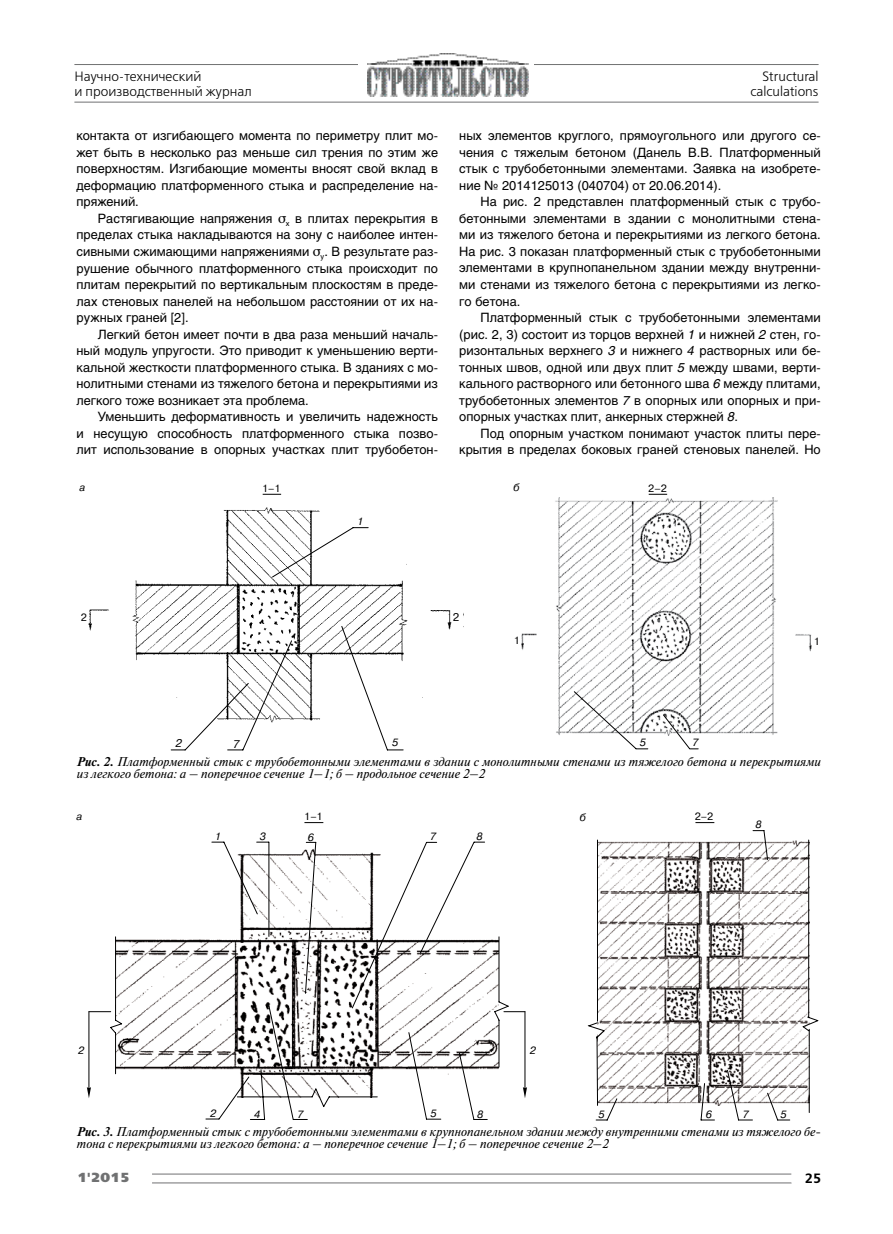
<style>
.page{position:relative;width:893px;height:1234px;background:#fff}
.page>*{position:absolute;margin:0;border:0;box-sizing:border-box;transform-origin:0 0}
.t1{font:13.5px/15px "Free Set C";color:#000;text-align:right}
.t2{font:700 13.5px "Free Set C";color:#000}
.t3{font:13.2px "Free Set Black C";color:#707172}
.t4{font:12.75px/16.5px "Helios";color:#000;text-align:justify}
.t5{font:italic 12px/12px "Newton C";color:#000}
.t6{font:italic 11.1px "Pragmatica C";color:#000}
.t7{font:11.1px "Pragmatica C";color:#000}
.t8{font:italic 10.5px "Pragmatica C";color:#000}
.t9{font:10.5px "Pragmatica C";color:#000}
.s1{font-family:"Newton MG";font-size:14.25px}
.s2{font-style:italic}
.s3{font-weight:700}
</style>
<div class="page">
<hr style="left:74px;top:102px;width:745px;height:1px;background:#707172">
<hr style="left:77px;top:1182px;width:744px;height:1px;background:#707172">
<hr style="left:77px;top:1173px;width:744px;height:1px;background:#707172">
<hr style="left:74px;top:64px;width:745px;height:1px;background:#707172">
<div style="left:359px;top:51px;width:175px;height:49px;background:#fff"></div>
<img style="left:367px;top:53px;width:161px;height:43px">
<div style="left:792px;top:1169px;width:29px;height:15px;background:#fff"></div>
<div style="left:76px;top:1166px;width:75px;height:19px;background:#fff"></div>
<img style="left:88px;top:507px;width:376px;height:191px">
<svg style="left:171px;top:527px;width:233px;height:223px"></svg>
<img style="left:521px;top:497px;width:291px;height:238px">
<svg style="left:574px;top:691px;width:125px;height:58px"></svg>
<svg style="left:263px;top:494px;width:18px;height:1px"></svg>
<svg style="left:649px;top:494px;width:18px;height:1px"></svg>
<div style="left:453px;top:602px;width:10px;height:32px;background:#fff"></div>
<svg style="left:304px;top:822px;width:19px;height:1px"></svg>
<svg style="left:695px;top:822px;width:19px;height:1px"></svg>
<svg style="left:88px;top:830px;width:730px;height:290px"></svg>
<svg style="left:87px;top:1086px;width:4px;height:12px"></svg>
<hr style="left:525px;top:1011px;width:1px;height:78px;background:#000">
<svg style="left:523px;top:1086px;width:4px;height:12px"></svg>
<p class="t1" style="left:74px;top:69px;width:179px;text-align:left">Научно-технический<br>и производственный журнал</p>
<p class="t4" style="left:77px;top:127px;width:363px">контакта от изгибающего момента по периметру плит мо&shy;жет быть в несколько раз меньше сил трения по этим же поверхностям. Изгибающие моменты вносят свой вклад в деформацию платформенного стыка и распределение на&shy;пряжений.</p>
<p class="t4" style="left:77px;top:210px;width:363px;text-indent:21px">Растягивающие напряжения <span class="s1">σ</span><sub>x</sub> в плитах перекрытия в пределах стыка накладываются на зону с наиболее интен&shy;сивными сжимающими напряжениями <span class="s1">σ</span><sub>y</sub>. В результате раз&shy;рушение обычного платформенного стыка происходит по плитам перекрытий по вертикальным плоскостям в преде&shy;лах стеновых панелей на небольшом расстоянии от их на&shy;ружных граней [2].</p>
<p class="t4" style="left:77px;top:325px;width:363px;text-indent:21px">Легкий бетон имеет почти в два раза меньший началь&shy;ный модуль упругости. Это приводит к уменьшению верти&shy;кальной жесткости платформенного стыка. В зданиях с мо&shy;нолитными стенами из тяжелого бетона и перекрытиями из легкого тоже возникает эта проблема.</p>
<p class="t4" style="left:77px;top:408px;width:363px;text-indent:21px">Уменьшить деформативность и увеличить надежность и несущую способность платформенного стыка позво&shy;лит использование в опорных участках плит трубобетон-</p>
<p class="t1" style="left:751px;top:69px;width:69px">Structural calculations</p>
<p class="t4" style="left:459px;top:127px;width:363px">ных элементов круглого, прямоугольного или другого се&shy;чения с тяжелым бетоном (Данель В.В. Платформенный стык с трубобетонными элементами. Заявка на изобрете&shy;ние № 2014125013 (040704) от 20.06.2014).</p>
<p class="t4" style="left:459px;top:193px;width:363px;text-indent:21px">На рис. 2 представлен платформенный стык с трубо&shy;бетонными элементами в здании с монолитными стена&shy;ми из тяжелого бетона и перекрытиями из легкого бетона.<br>На рис. 3 показан платформенный стык с трубобетонными элементами в крупнопанельном здании между внутренни&shy;ми стенами из тяжелого бетона с перекрытиями из легко&shy;го бетона.</p>
<p class="t4" style="left:459px;top:309px;width:363px;text-indent:21px">Платформенный стык с трубобетонными элементами (рис. 2, 3) состоит из торцов верхней <span class="s2">1</span> и нижней <span class="s2">2</span> стен, го&shy;ризонтальных верхнего <span class="s2">3</span> и нижнего <span class="s2">4</span> растворных или бе&shy;тонных швов, одной или двух плит <span class="s2">5</span> между швами, верти&shy;кального растворного или бетонного шва <span class="s2">6</span> между плитами, трубобетонных элементов <span class="s2">7</span> в опорных или опорных и при&shy;опорных участках плит, анкерных стержней <span class="s2">8</span>.</p>
<p class="t4" style="left:459px;top:424px;width:363px;text-align:right">Под опорным участком понимают участок плиты пере&shy;крытия в пределах боковых граней стеновых панелей. Но</p>
<p class="t8" style="left:80px;top:482px;width:7px">а</p>
<p class="t8" style="left:513px;top:482px;width:8px">б</p>
<p class="t9" style="left:262px;top:482px;width:20px">1–1</p>
<p class="t8" style="left:357px;top:515px;width:8px">1</p>
<p class="t9" style="left:81px;top:611px;width:8px">2</p>
<p class="t7" style="left:453px;top:611px;width:8px">2</p>
<p class="t9" style="left:648px;top:482px;width:20px">2–2</p>
<p class="t6" style="left:176px;top:737px;width:8px">2</p>
<p class="t6" style="left:233px;top:738px;width:8px">7</p>
<p class="t8" style="left:392px;top:737px;width:8px">5</p>
<p class="t9" style="left:514px;top:634px;width:8px">1</p>
<p class="t9" style="left:814px;top:635px;width:8px">1</p>
<p class="t8" style="left:640px;top:736px;width:8px">5</p>
<p class="t8" style="left:693px;top:736px;width:8px">7</p>
<p class="t5" style="left:77px;top:756px;width:746px"><span class="s3">Рис. 2.</span> Платформенный стык с трубобетонными элементами в здании с монолитными стенами из тяжелого бетона и перекрытиями из легкого бетона: а – поперечное сечение 1–1; б – продольное сечение 2–2</p>
<p class="t8" style="left:77px;top:810px;width:7px">а</p>
<p class="t9" style="left:304px;top:810px;width:20px">1–1</p>
<p class="t8" style="left:579px;top:811px;width:8px">б</p>
<p class="t9" style="left:695px;top:810px;width:20px">2–2</p>
<p class="t8" style="left:215px;top:831px;width:8px">1</p>
<p class="t8" style="left:260px;top:831px;width:8px">3</p>
<p class="t8" style="left:308px;top:831px;width:8px">6</p>
<p class="t8" style="left:430px;top:831px;width:8px">7</p>
<p class="t8" style="left:476px;top:830px;width:8px">8</p>
<p class="t8" style="left:755px;top:818px;width:8px">8</p>
<p class="t8" style="left:78px;top:1044px;width:8px">2</p>
<p class="t8" style="left:530px;top:1044px;width:8px">2</p>
<p class="t8" style="left:210px;top:1107px;width:8px">2</p>
<p class="t8" style="left:254px;top:1108px;width:8px">4</p>
<p class="t8" style="left:298px;top:1108px;width:8px">7</p>
<p class="t8" style="left:430px;top:1107px;width:8px">5</p>
<p class="t8" style="left:477px;top:1108px;width:8px">8</p>
<p class="t8" style="left:598px;top:1108px;width:8px">5</p>
<p class="t8" style="left:706px;top:1108px;width:8px">6</p>
<p class="t8" style="left:743px;top:1108px;width:8px">7</p>
<p class="t8" style="left:780px;top:1108px;width:8px">5</p>
<p class="t5" style="left:77px;top:1125px;width:746px"><span class="s3">Рис. 3.</span> Платформенный стык с трубобетонными элементами в крупнопанельном здании между внутренними стенами из тяжелого бе&shy;тона с перекрытиями из легкого бетона: а – поперечное сечение 1–1; б – поперечное сечение 2–2</p>
<p class="t3" style="left:77px;top:1169px;width:54px">1'2015</p>
<p class="t2" style="left:805px;top:1169px;width:18px">25</p>
</div>
